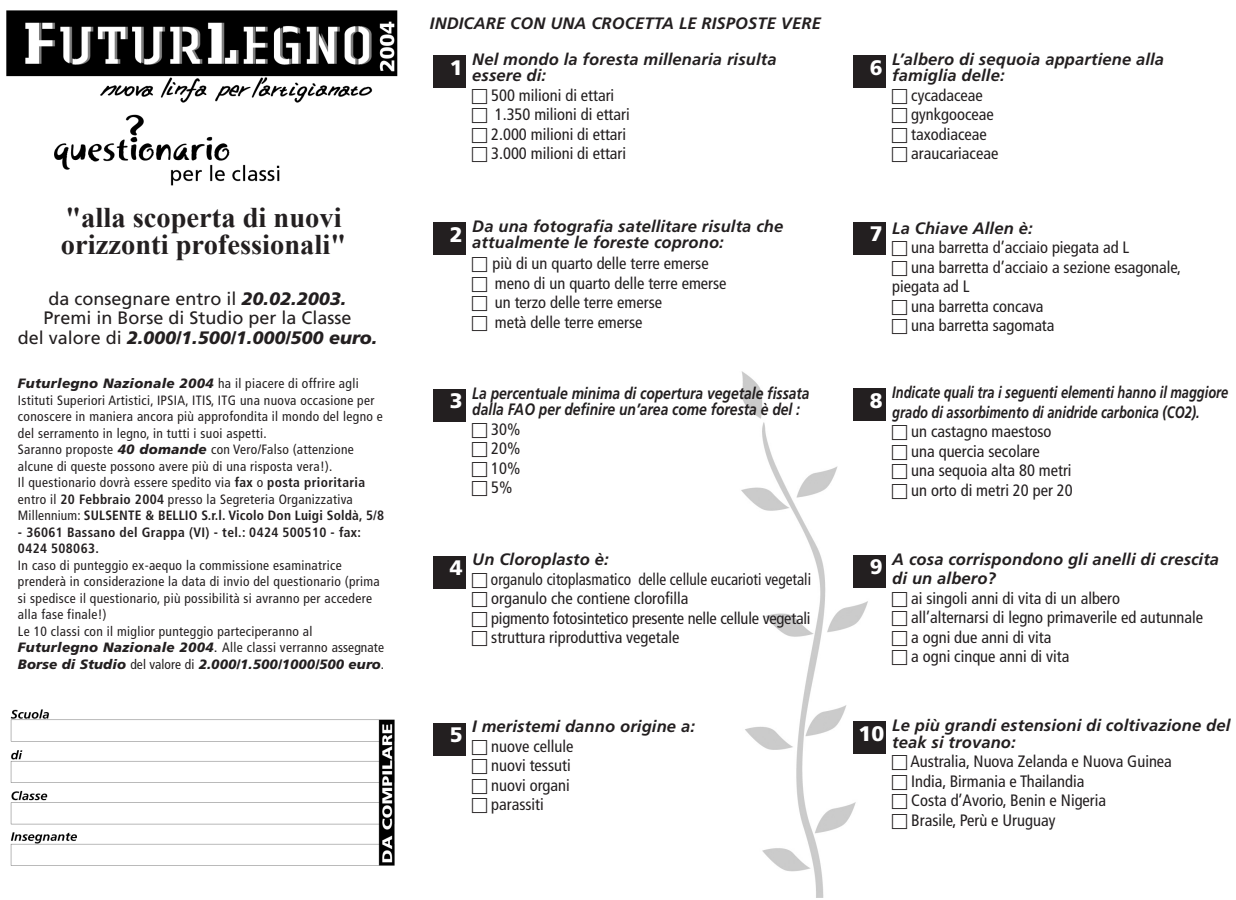
<style>
.page{position:relative;width:1236px;height:900px;background:#fff}
.page>*{position:absolute;margin:0;border:0;box-sizing:border-box;transform-origin:0 0}
.t1{font:700 28.5px/27px "Times New Roman";color:#231f20}
.t2{font:900 21px "Frutiger";color:#fff}
.t3{font:18px/19.5px "Frutiger";color:#231f20;text-align:center}
.t4{font:condensed 16.5px/19.5px "Frutiger";color:#231f20}
.t5{font:italic 700 16.5px/16.5px "Frutiger";letter-spacing:.01em;color:#231f20}
.t6{font:condensed 16.5px/19.5px "Frutiger";color:#231f20;scale:.93 1}
.t7{font:italic 700 16.5px/19.5px "Frutiger";letter-spacing:.01em;color:#231f20;scale:.78 1}
.t8{font:italic 700 16.5px/16.5px "Frutiger";letter-spacing:.01em;color:#231f20;scale:.84 1}
.t9{font:condensed 13.5px/16.5px "Frutiger";letter-spacing:.025em;color:#231f20}
.t10{font:700 condensed 13.5px/16.5px "Frutiger";letter-spacing:.025em;color:#231f20}
.s1{font-weight:900;font-style:italic}
.s2{font-weight:900;font-style:italic;font-stretch:normal}
.s3{font-weight:700}
.s4{font-stretch:normal}
</style>
<div class="page">
<img style="left:741px;top:371px;width:134px;height:527px">
<img style="left:10px;top:709px;width:385px;height:157px">
<img style="left:6px;top:10px;width:392px;height:93px">
<img style="left:54px;top:114px;width:226px;height:72px">
<div style="left:433px;top:56px;width:33px;height:32px;background:#231f20"></div>
<div style="left:433px;top:222px;width:33px;height:33px;background:#231f20"></div>
<div style="left:433px;top:389px;width:33px;height:33px;background:#231f20"></div>
<div style="left:433px;top:556px;width:33px;height:33px;background:#231f20"></div>
<div style="left:433px;top:723px;width:33px;height:32px;background:#231f20"></div>
<div style="left:853px;top:56px;width:33px;height:32px;background:#231f20"></div>
<div style="left:853px;top:222px;width:33px;height:33px;background:#231f20"></div>
<div style="left:853px;top:389px;width:33px;height:32px;background:#231f20"></div>
<div style="left:853px;top:555px;width:33px;height:33px;background:#231f20"></div>
<div style="left:853px;top:722px;width:33px;height:32px;background:#231f20"></div>
<h1 class="t1" style="left:61px;top:204px;width:287px">"alla scoperta di nuovi orizzonti professionali"</h1>
<h3 class="t3" style="left:18px;top:290px;width:361px">da consegnare entro il <span class="s1">20.02.2003.<br></span>Premi in Borse di Studio per la Classe<br>del valore di <span class="s1">2.000/1.500/1.000/500 euro.</span></h3>
<p class="t9" style="left:18px;top:376px;width:368px"><span class="s2">Futurlegno Nazionale 2004</span> ha il piacere di offrire agli Istituti Superiori Artistici, IPSIA, ITIS, ITG una nuova occasione per conoscere in maniera ancora più approfondita il mondo del legno e del serramento in legno, in tutti i suoi aspetti.<br>Saranno proposte <span class="s2">40 domande</span> con Vero/Falso (attenzione alcune di queste possono avere più di una risposta vera!).<br>Il questionario dovrà essere spedito via <span class="s3">fax</span> o <span class="s3">posta prioritaria </span>entro il <span class="s3">20 Febbraio 2004</span> presso la Segreteria Organizzativa Millennium: <span class="s3">SULSENTE &amp; BELLIO S.r.l. Vicolo Don Luigi Soldà, 5/8</span></p>
<p class="t10" style="left:18px;top:525px;width:345px">- 36061 Bassano del Grappa (VI) - tel.: 0424 500510 - fax:<br>0424 508063.</p>
<p class="t9" style="left:18px;top:558px;width:368px">In caso di punteggio ex-aequo la commissione esaminatrice prenderà in considerazione la data di invio del questionario (prima si spedisce il questionario, più possibilità si avranno per accedere alla fase finale!)<br>Le 10 classi con il miglior punteggio parteciperanno al <span class="s2">Futurlegno Nazionale 2004</span><span class="s4">.</span> Alle classi verranno assegnate <span class="s2">Borse di Studio</span> del valore di <span class="s2">2.000/1.500/1000/500 euro</span>.</p>
<p class="t5" style="left:430px;top:16px;width:392px">INDICARE CON UNA CROCETTA LE RISPOSTE VERE</p>
<h2 class="t2" style="left:450px;top:59px;width:14px">1</h2>
<p class="t5" style="left:472px;top:52px;width:306px">Nel mondo la foresta millenaria risulta essere di:</p>
<p class="t4" style="left:491px;top:87px;width:140px">500 milioni di ettari<br>1.350 milioni di ettari<br>2.000 milioni di ettari<br>3.000 milioni di ettari</p>
<h2 class="t2" style="left:870px;top:59px;width:14px">6</h2>
<p class="t5" style="left:892px;top:52px;width:273px">L’albero di sequoia appartiene alla famiglia delle:</p>
<p class="t4" style="left:911px;top:87px;width:89px">cycadaceae gynkgooceae taxodiaceae araucariaceae</p>
<h2 class="t2" style="left:450px;top:226px;width:14px">2</h2>
<p class="t5" style="left:472px;top:219px;width:313px">Da una fotografia satellitare risulta che attualmente le foreste coprono:</p>
<p class="t4" style="left:493px;top:255px;width:236px">più di un quarto delle terre emerse meno di un quarto delle terre emerse un terzo delle terre emerse<br>metà delle terre emerse</p>
<h2 class="t2" style="left:870px;top:226px;width:14px">7</h2>
<p class="t5" style="left:892px;top:221px;width:142px">La Chiave Allen è:</p>
<p class="t4" style="left:911px;top:239px;width:220px">una barretta d’acciaio piegata ad L</p>
<p class="t4" style="left:911px;top:259px;width:271px">una barretta d’acciaio a sezione esagonale,</p>
<p class="t4" style="left:892px;top:278px;width:79px">piegata ad L</p>
<p class="t4" style="left:911px;top:298px;width:134px">una barretta concava</p>
<p class="t4" style="left:911px;top:317px;width:145px">una barretta sagomata</p>
<h2 class="t2" style="left:450px;top:393px;width:14px">3</h2>
<p class="t8" style="left:472px;top:386px;width:403px">La percentuale minima di copertura vegetale fissata dalla FAO per definire un’area come foresta è del :</p>
<p class="t4" style="left:491px;top:420px;width:31px;text-align:justify">30% 20% 10% 5%</p>
<h2 class="t2" style="left:870px;top:392px;width:14px">8</h2>
<p class="t7" style="left:892px;top:384px;width:432px">Indicate quali tra i seguenti elementi hanno il maggiore grado di assorbimento di anidride carbonica (CO2).</p>
<p class="t4" style="left:911px;top:423px;width:163px">un castagno maestoso una quercia secolare<br>una sequoia alta 80 metri un orto di metri 20 per 20</p>
<h2 class="t2" style="left:450px;top:560px;width:14px">4</h2>
<p class="t5" style="left:472px;top:553px;width:138px">Un Cloroplasto è:</p>
<p class="t6" style="left:491px;top:571px;width:346px">organulo citoplasmatico delle cellule eucarioti vegetali organulo che contiene clorofilla<br>pigmento fotosintetico presente nelle cellule vegetali struttura riproduttiva vegetale</p>
<h2 class="t2" style="left:870px;top:559px;width:14px">9</h2>
<p class="t5" style="left:892px;top:550px;width:328px;line-height:19.5px">A cosa corrispondono gli anelli di crescita di un albero?</p>
<p class="t4" style="left:911px;top:589px;width:293px">ai singoli anni di vita di un albero<br>all’alternarsi di legno primaverile ed autunnale a ogni due anni di vita<br>a ogni cinque anni di vita</p>
<h2 class="t2" style="left:450px;top:726px;width:14px">5</h2>
<p class="t5" style="left:472px;top:720px;width:224px">I meristemi danno origine a:</p>
<p class="t4" style="left:491px;top:738px;width:84px">nuove cellule nuovi tessuti nuovi organi parassiti</p>
<h2 class="t2" style="left:859px;top:725px;width:27px">10</h2>
<p class="t5" style="left:892px;top:718px;width:340px">Le più grandi estensioni di coltivazione del teak si trovano:</p>
<p class="t4" style="left:910px;top:753px;width:263px">Australia, Nuova Zelanda e Nuova Guinea<br>India, Birmania e Thailandia<br>Costa d’Avorio, Benin e Nigeria<br>Brasile, Perù e Uruguay</p>
</div>
